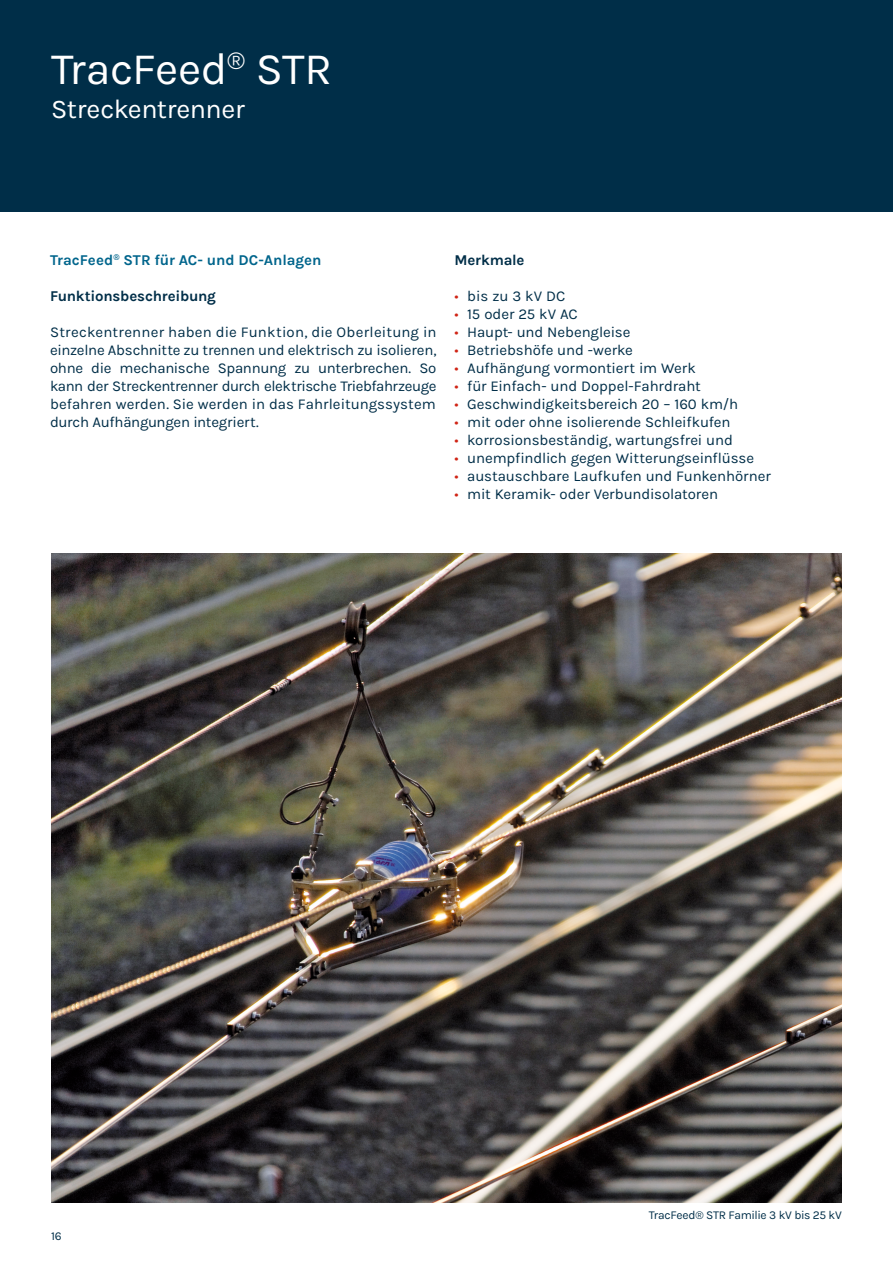
<style>
.page{position:relative;width:893px;height:1263px;background:#fff}
.page>*{position:absolute;margin:0;border:0;box-sizing:border-box;transform-origin:0 0}
.t1{font:45px "Karla";letter-spacing:-.015em;color:#fff}
.t2{font:27px "Karla";letter-spacing:-.015em;color:#fff}
.t3{font:15px/18px "Karla";letter-spacing:-.005em;color:#002e48;text-align:justify}
.t4{font:700 15px "Karla";color:#00658c}
.t5{font:700 15px "Karla";letter-spacing:-.015em;color:#002e48}
.t6{font:12px "Karla";letter-spacing:-.025em;color:#002e48}
.s1{color:#d02415}
</style>
<div class="page">
<div style="left:0;top:0;width:893px;height:211px;background:#002e48"></div>
<img style="left:51px;top:553px;width:791px;height:649px">
<h1 class="t1" style="left:51px;top:40px;width:282px">TracFeed<sup>®</sup> STR</h1>
<h2 class="t2" style="left:51px;top:92px;width:195px">Streckentrenner</h2>
<p class="t4" style="left:50px;top:250px;width:273px">TracFeed<sup>®</sup> STR für AC- und DC-Anlagen</p>
<p class="t5" style="left:50px;top:286px;width:167px">Funktionsbeschreibung</p>
<p class="t3" style="left:50px;top:323px;width:388px">Streckentrenner haben die Funktion, die Oberleitung in einzelne Abschnitte zu trennen und elektrisch zu isolieren, ohne die mechanische Spannung zu unterbrechen. So kann der Streckentrenner durch elektrische Triebfahrzeuge befahren werden. Sie werden in das Fahrleitungssystem durch Aufhängungen integriert.</p>
<p class="t5" style="left:454px;top:250px;width:72px">Merkmale</p>
<p class="t3" style="left:454px;top:287px;width:112px"><span class="s1">•</span> bis zu 3 kV DC</p>
<p class="t3" style="left:454px;top:305px;width:125px"><span class="s1">•</span> 15 oder 25 kV AC</p>
<p class="t3" style="left:454px;top:323px;width:177px"><span class="s1">•</span> Haupt- und Nebengleise</p>
<p class="t3" style="left:454px;top:341px;width:180px"><span class="s1">•</span> Betriebshöfe und -werke</p>
<p class="t3" style="left:454px;top:359px;width:243px"><span class="s1">•</span> Aufhängung vormontiert im Werk</p>
<p class="t3" style="left:454px;top:377px;width:248px"><span class="s1">•</span> für Einfach- und Doppel-Fahrdraht</p>
<p class="t3" style="left:454px;top:395px;width:285px"><span class="s1">•</span> Geschwindigkeitsbereich 20 – 160 km/h</p>
<p class="t3" style="left:454px;top:413px;width:278px"><span class="s1">•</span> mit oder ohne isolierende Schleifkufen</p>
<p class="t3" style="left:454px;top:431px;width:280px"><span class="s1">•</span> korrosionsbeständig, wartungsfrei und</p>
<p class="t3" style="left:454px;top:449px;width:301px"><span class="s1">•</span> unempfindlich gegen Witterungseinflüsse</p>
<p class="t3" style="left:454px;top:467px;width:318px"><span class="s1">•</span> austauschbare Laufkufen und Funkenhörner</p>
<p class="t3" style="left:454px;top:485px;width:265px"><span class="s1">•</span> mit Keramik- oder Verbundisolatoren</p>
<p class="t6" style="left:51px;top:1228px;width:12px">16</p>
<p class="t6" style="left:649px;top:1207px;width:194px">TracFeed® STR Familie 3 kV bis 25 kV</p>
</div>
